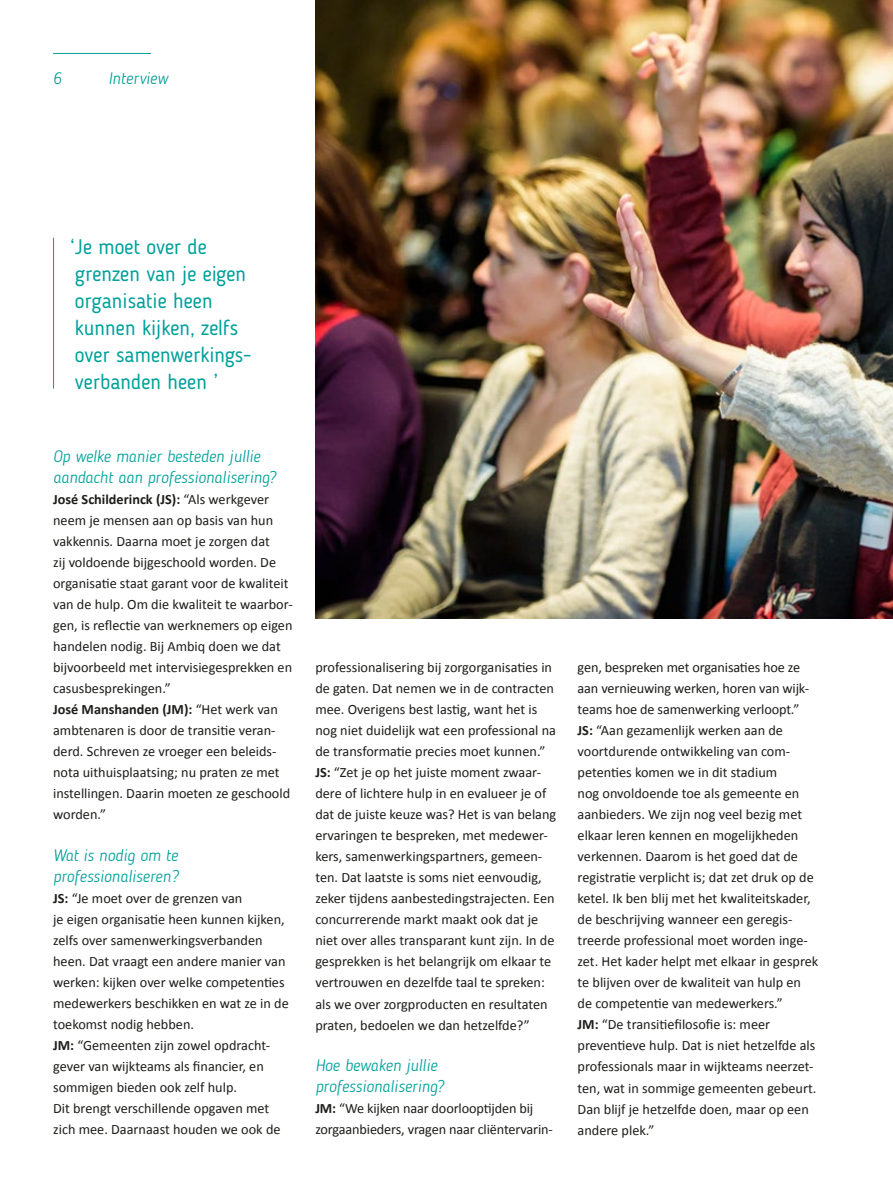
<style>
.page{position:relative;width:893px;height:1191px;background:#fff}
.page>*{position:absolute;margin:0;border:0;box-sizing:border-box;transform-origin:0 0}
.t1{font:21px/27px "Blogger Sans";color:#00a19b}
.t2{font:italic 300 16.5px/21px "Blogger Sans";color:#00a19b}
.t3{font:14.25px/21px "Calibri";color:#1d1d1b}
.s1{font-weight:700}
</style>
<div class="page">
<hr style="left:53px;top:238px;width:1px;height:150px;background:#00a19b">
<hr style="left:53px;top:53px;width:98px;height:1px;background:#00a19b">
<img style="left:315px;top:0;width:578px;height:619px">
<p class="t2" style="left:53px;top:68px;width:10px">6</p>
<p class="t2" style="left:108px;top:68px;width:61px">Interview</p>
<h1 class="t1" style="left:70px;top:233px;width:181px">‘Je moet over de grenzen van je eigen organisatie heen kunnen kijken, zelfs over samenwerkings&shy;verbanden heen ’</h1>
<p class="t2" style="left:53px;top:446px;width:224px">Op welke manier besteden jullie aandacht aan professionalisering?</p>
<p class="t3" style="left:53px;top:489px;width:241px"><span class="s1">José Schilderinck (JS):</span> “Als werkgever neem je mensen aan op basis van hun vakkennis. Daarna moet je zorgen dat<br>zij voldoende bijgeschoold worden. De organisatie staat garant voor de kwaliteit van de hulp. Om die kwaliteit te waarbor&shy;gen, is reflectie van werknemers op eigen handelen nodig. Bij Ambiq doen we dat bijvoorbeeld met intervisiegesprekken en casusbesprekingen.”<br><span class="s1">José Manshanden (JM):</span> “Het werk van ambtenaren is door de transitie veran&shy;derd. Schreven ze vroeger een beleids&shy;nota uithuisplaatsing; nu praten ze met instellingen. Daarin moeten ze geschoold worden.”</p>
<p class="t2" style="left:53px;top:845px;width:127px">Wat is nodig om te professionaliseren?</p>
<p class="t3" style="left:53px;top:888px;width:237px"><span class="s1">JS:</span> “Je moet over de grenzen van<br>je eigen organisatie heen kunnen kijken, zelfs over samenwerkingsverbanden heen. Dat vraagt een andere manier van werken: kijken over welke competenties medewerkers beschikken en wat ze in de toekomst nodig hebben.<br><span class="s1">JM:</span> “Gemeenten zijn zowel opdracht&shy;gever van wijkteams als financier, en sommigen bieden ook zelf hulp.<br>Dit brengt verschillende opgaven met zich mee. Daarnaast houden we ook de</p>
<p class="t3" style="left:315px;top:657px;width:242px">professionalisering bij zorgorganisaties in de gaten. Dat nemen we in de contracten mee. Overigens best lastig, want het is nog niet duidelijk wat een professional na de transformatie precies moet kunnen.” <span class="s1">JS:</span> “Zet je op het juiste moment zwaar&shy;dere of lichtere hulp in en evalueer je of dat de juiste keuze was? Het is van belang ervaringen te bespreken, met medewer&shy;kers, samenwerkingspartners, gemeen&shy;ten. Dat laatste is soms niet eenvoudig, zeker tijdens aanbestedingstrajecten. Een concurrerende markt maakt ook dat je niet over alles transparant kunt zijn. In de gesprekken is het belangrijk om elkaar te vertrouwen en dezelfde taal te spreken: als we over zorgproducten en resultaten praten, bedoelen we dan hetzelfde?”</p>
<p class="t2" style="left:315px;top:1055px;width:130px">Hoe bewaken jullie professionalisering?</p>
<p class="t3" style="left:315px;top:1098px;width:239px"><span class="s1">JM:</span> “We kijken naar doorlooptijden bij zorgaanbieders, vragen naar cliëntervarin-</p>
<p class="t3" style="left:578px;top:657px;width:242px">gen, bespreken met organisaties hoe ze aan vernieuwing werken, horen van wijk&shy;teams hoe de samenwerking verloopt.”<br><span class="s1">JS:</span> “Aan gezamenlijk werken aan de voortdurende ontwikkeling van com&shy;petenties komen we in dit stadium<br>nog onvoldoende toe als gemeente en aanbieders. We zijn nog veel bezig met elkaar leren kennen en mogelijkheden verkennen. Daarom is het goed dat de registratie verplicht is; dat zet druk op de ketel. Ik ben blij met het kwaliteitskader, de beschrijving wanneer een geregis&shy;treerde professional moet worden inge&shy;zet. Het kader helpt met elkaar in gesprek te blijven over de kwaliteit van hulp en de competentie van medewerkers.”<br><span class="s1">JM:</span> “De transitiefilosofie is: meer preventieve hulp. Dat is niet hetzelfde als professionals maar in wijkteams neerzet&shy;ten, wat in sommige gemeenten gebeurt.<br>Dan blijf je hetzelfde doen, maar op een andere plek.”</p>
</div>
